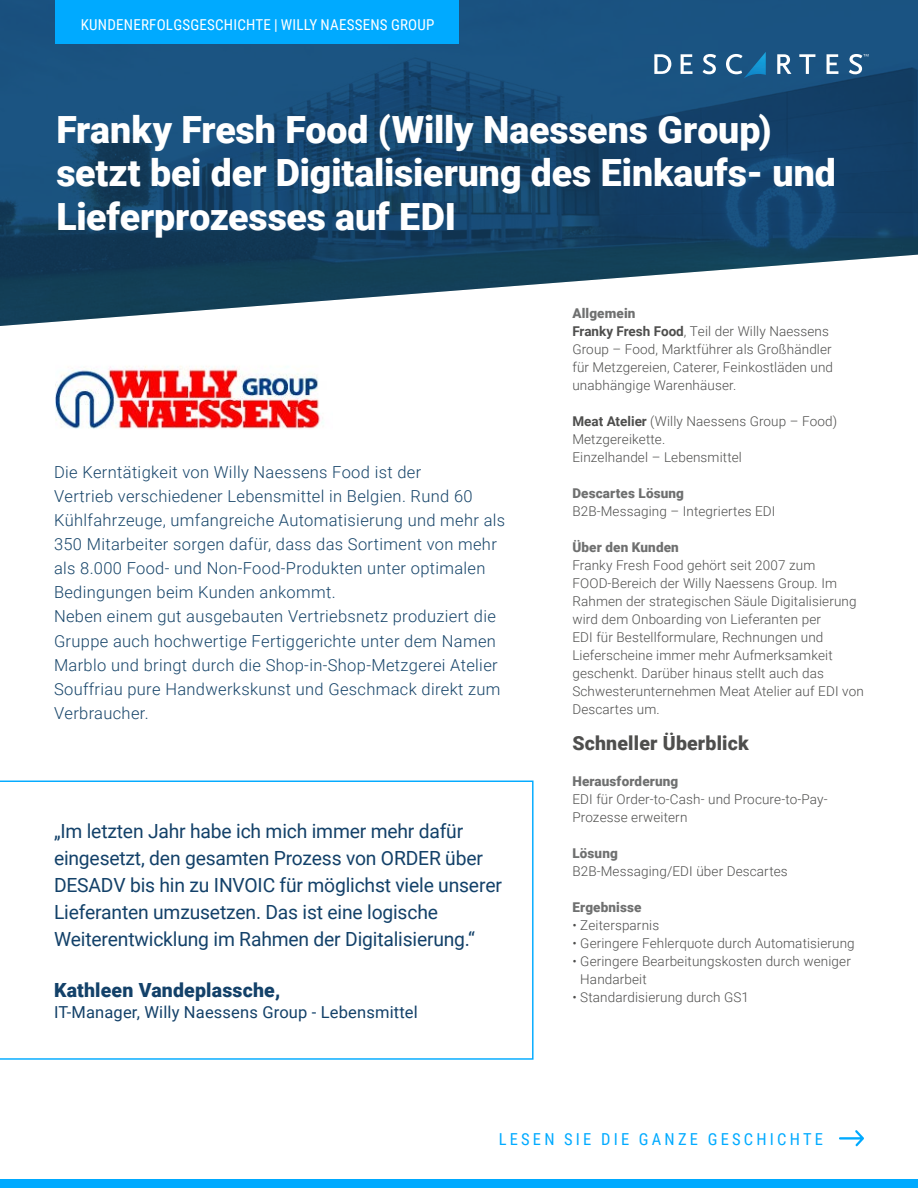
<style>
.page{position:relative;width:918px;height:1188px;background:#fff}
.page>*{position:absolute;margin:0;border:0;box-sizing:border-box;transform-origin:0 0}
.t1{font:900 37.5px/43.5px "Roboto";letter-spacing:-.005em;color:#fff}
.t2{font:19.5px/27px "Roboto";letter-spacing:-.01em;color:#134169}
.t3{font:900 19.5px "Roboto";letter-spacing:.01em;color:#134169}
.t4{font:900 19.5px "Roboto";letter-spacing:.01em;color:#4e4e4d}
.t5{font:300 16.5px/24px "Roboto";letter-spacing:.02em;color:#164469}
.t6{font:16.5px "Roboto";letter-spacing:.01em;color:#134169}
.t7{font:16.5px "Roboto Condensed";letter-spacing:.195em;color:#0af}
.t8{font:15px "Roboto Condensed";letter-spacing:.015em;color:#fff}
.t9{font:300 13.5px/18px "Roboto";letter-spacing:.01em;color:#4e4e4d}
.t10{font:900 13.5px "Roboto";letter-spacing:.01em;color:#6f7070}
.s1{font-weight:900;color:#6f7070}
.s2{font-weight:700}
</style>
<div class="page">
<img style="left:0;top:0;width:918px;height:326px">
<svg style="left:0;top:781px;width:534px;height:279px"></svg>
<svg style="left:839px;top:1130px;width:25px;height:16px"></svg>
<div style="left:55px;top:0;width:404px;height:43px;background:#0af"></div>
<div style="left:0;top:1179px;width:918px;height:9px;background:#0af"></div>
<svg style="left:681px;top:54px;width:12px;height:20px"></svg>
<svg style="left:703px;top:54px;width:13px;height:20px"></svg>
<svg style="left:726px;top:52px;width:40px;height:27px"></svg>
<svg style="left:654px;top:54px;width:17px;height:20px"></svg>
<svg style="left:777px;top:54px;width:14px;height:20px"></svg>
<svg style="left:799px;top:54px;width:16px;height:20px"></svg>
<svg style="left:827px;top:54px;width:11px;height:20px"></svg>
<svg style="left:849px;top:54px;width:20px;height:20px"></svg>
<img style="left:55px;top:366px;width:269px;height:63px">
<p class="t8" style="left:81px;top:14px;width:355px">KUNDENERFOLGSGESCHICHTE | WILLY NAESSENS GROUP</p>
<h1 class="t1" style="left:56px;top:107px;width:781px">Franky Fresh Food (Willy Naessens Group) setzt bei der Digitalisierung des Einkaufs- und<br>Lieferprozesses auf EDI</h1>
<p class="t5" style="left:54px;top:460px;width:453px">Die Kerntätigkeit von Willy Naessens Food ist der<br>Vertrieb verschiedener Lebensmittel in Belgien. Rund 60<br>Kühlfahrzeuge, umfangreiche Automatisierung und mehr als 350 Mitarbeiter sorgen dafür, dass das Sortiment von mehr als 8.000 Food- und Non-Food-Produkten unter optimalen Bedingungen beim Kunden ankommt.<br>Neben einem gut ausgebauten Vertriebsnetz produziert die Gruppe auch hochwertige Fertiggerichte unter dem Namen Marblo und bringt durch die Shop-in-Shop-Metzgerei Atelier Souffriau pure Handwerkskunst und Geschmack direkt zum Verbraucher.</p>
<p class="t2" style="left:54px;top:817px;width:449px">„Im letzten Jahr habe ich mich immer mehr dafür eingesetzt, den gesamten Prozess von ORDER über DESADV bis hin zu INVOIC für möglichst viele unserer Lieferanten umzusetzen. Das ist eine logische Weiterentwicklung im Rahmen der Digitalisierung.“</p>
<h2 class="t3" style="left:54px;top:976px;width:228px">Kathleen Vandeplassche,</h2>
<p class="t6" style="left:54px;top:1001px;width:365px">IT-Manager, Willy Naessens Group - Lebensmittel</p>
<p class="t9" style="left:572px;top:304px;width:262px"><span class="s1">Allgemein<br></span><span class="s2">Franky Fresh Food</span>, Teil der Willy Naessens Group – Food, Marktführer als Großhändler für Metzgereien, Caterer, Feinkostläden und unabhängige Warenhäuser.</p>
<p class="t9" style="left:572px;top:412px;width:266px"><span class="s2">Meat Atelier</span> (Willy Naessens Group – Food)<br>Metzgereikette.<br>Einzelhandel – Lebensmittel</p>
<p class="t10" style="left:572px;top:484px;width:113px">Descartes Lösung</p>
<p class="t9" style="left:572px;top:502px;width:205px">B2B-Messaging – Integriertes EDI</p>
<p class="t10" style="left:572px;top:538px;width:108px">Über den Kunden</p>
<p class="t9" style="left:572px;top:556px;width:293px">Franky Fresh Food gehört seit 2007 zum FOOD-Bereich der Willy Naessens Group. Im Rahmen der strategischen Säule Digitalisierung wird dem Onboarding von Lieferanten per<br>EDI für Bestellformulare, Rechnungen und Lieferscheine immer mehr Aufmerksamkeit geschenkt. Darüber hinaus stellt auch das Schwesterunternehmen Meat Atelier auf EDI von Descartes um.</p>
<h2 class="t4" style="left:572px;top:730px;width:178px">Schneller Überblick</h2>
<p class="t10" style="left:572px;top:772px;width:107px">Herausforderung</p>
<p class="t9" style="left:572px;top:790px;width:257px">EDI für Order-to-Cash- und Procure-to-Pay-<br>Prozesse erweitern</p>
<p class="t10" style="left:572px;top:844px;width:47px">Lösung</p>
<p class="t9" style="left:572px;top:862px;width:217px">B2B-Messaging/EDI über Descartes</p>
<p class="t10" style="left:572px;top:898px;width:71px">Ergebnisse</p>
<p class="t9" style="left:572px;top:916px;width:88px">• Zeitersparnis</p>
<p class="t9" style="left:572px;top:934px;width:284px">• Geringere Fehlerquote durch Automatisierung</p>
<p class="t9" style="left:580px;top:952px;width:272px;text-indent:-8px">• Geringere Bearbeitungskosten durch weniger<br>Handarbeit</p>
<p class="t9" style="left:572px;top:988px;width:178px">• Standardisierung durch GS1</p>
<p class="t7" style="left:499px;top:1127px;width:326px">LESEN SIE DIE GANZE GESCHICHTE</p>
</div>
